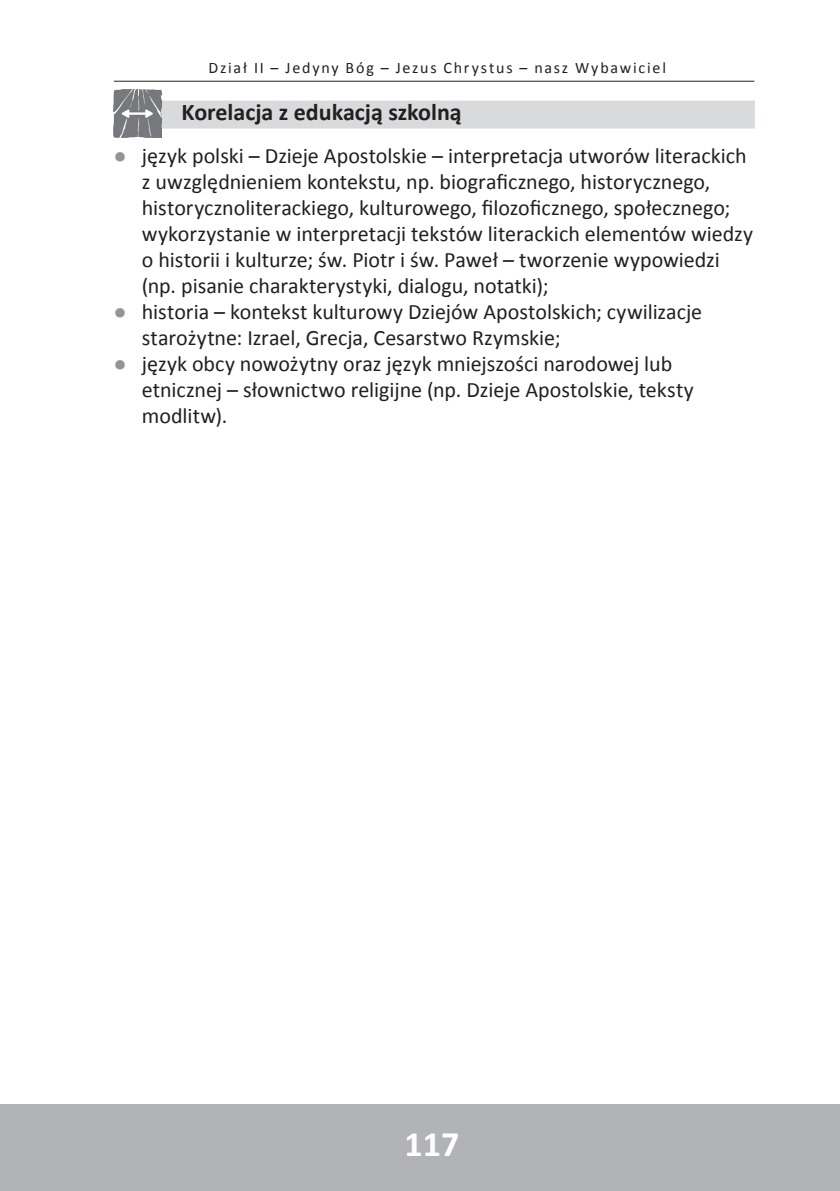
<style>
.page{position:relative;width:840px;height:1191px;background:#fff}
.page>*{position:absolute;margin:0;border:0;box-sizing:border-box;transform-origin:0 0}
.t1{font:700 36px "Calibri";color:#fff}
.t2{font:700 24px "Calibri";color:#231f20}
.t3{font:22px/26px "Calibri";color:#231f20}
.t4{font:16px "Calibri";letter-spacing:.11em;color:#231f20}
.s1{font-family:"Arial";color:#939598}
</style>
<div class="page">
<hr style="left:0;top:1104px;width:1px;height:87px;background:#b2b3b7">
<div style="left:1px;top:1104px;width:838px;height:87px;background:#b2b3b7"></div>
<hr style="left:114px;top:81px;width:640px;height:1px;background:#231f20">
<div style="left:160px;top:101px;width:594px;height:28px;background:#d9dadc"></div>
<img style="left:113px;top:89px;width:48px;height:48px">
<p class="t4" style="left:208px;top:58px;width:458px">Dział II – Jedyny Bóg – Jezus Chrystus – nasz Wybawiciel</p>
<p class="t2" style="left:181px;top:97px;width:281px">Korelacja z edukacją szkolną</p>
<p class="t3" style="left:142px;top:143px;width:612px;text-indent:-28px"><span class="s1">●</span> język polski – Dzieje Apostolskie – interpretacja utworów literackich z uwzględnieniem kontekstu, np. biograficznego, historycznego, historycznoliterackiego, kulturowego, filozoficznego, społecznego; wykorzystanie w interpretacji tekstów literackich elementów wiedzy o historii i kulturze; św. Piotr i św. Paweł – tworzenie wypowiedzi (np. pisanie charakterystyki, dialogu, notatki);</p>
<p class="t3" style="left:142px;top:299px;width:561px;text-indent:-28px"><span class="s1">●</span> historia – kontekst kulturowy Dziejów Apostolskich; cywilizacje starożytne: Izrael, Grecja, Cesarstwo Rzymskie;</p>
<p class="t3" style="left:142px;top:351px;width:553px;text-indent:-28px"><span class="s1">●</span> język obcy nowożytny oraz język mniejszości narodowej lub etnicznej – słownictwo religijne (np. Dzieje Apostolskie, teksty modlitw).</p>
<p class="t1" style="left:404px;top:1120px;width:56px">117</p>
</div>
